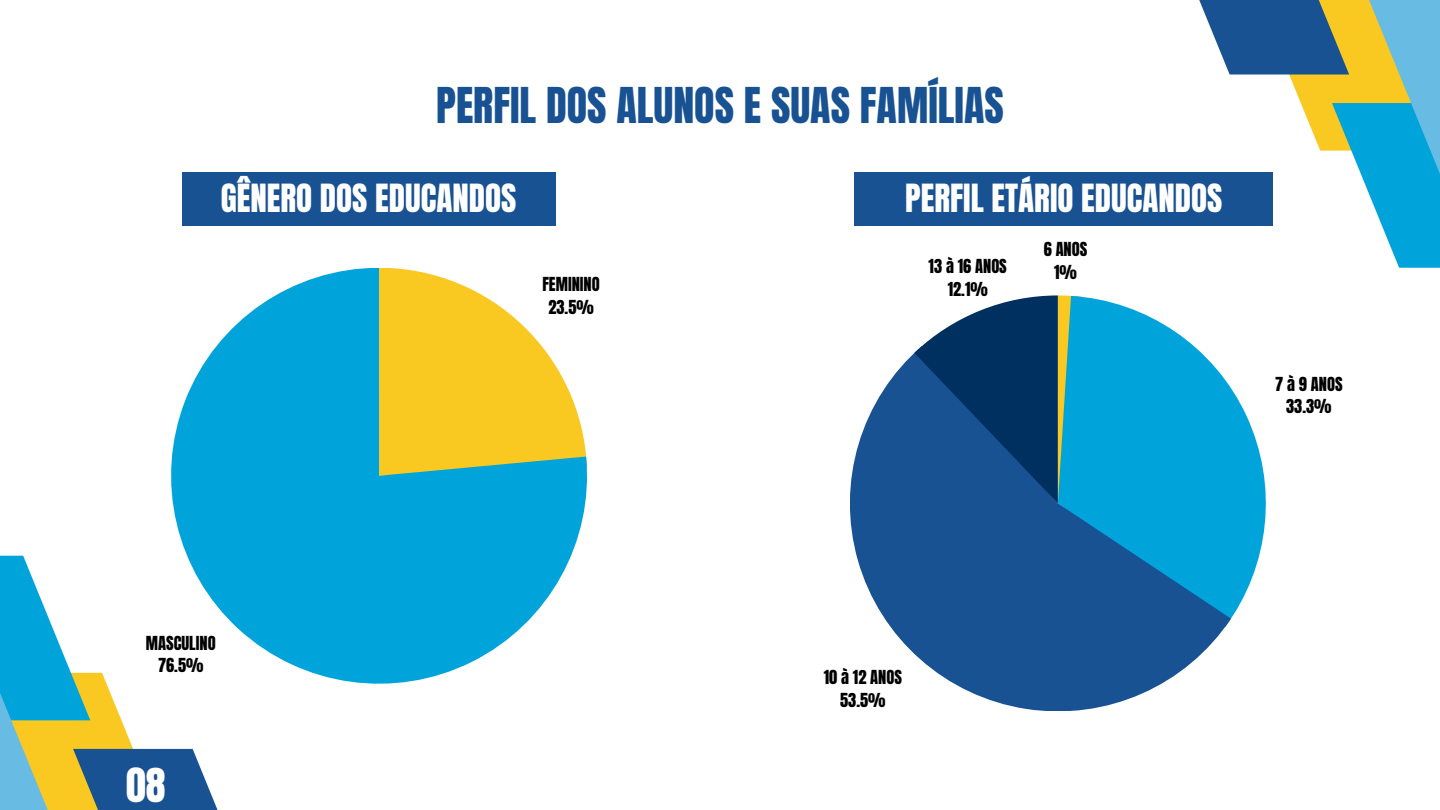
<style>
.page{position:relative;width:1440px;height:810px;background:#fff}
.page>*{position:absolute;margin:0;border:0;box-sizing:border-box;transform-origin:0 0}
.t1{font:42px "Anton";color:#185293}
.t2{font:40px "Anton";color:#fff}
.t3{font:33px "Anton";color:#fff}
.t4{font:16.4px/22.6px "Anton";color:#000;text-align:center}
</style>
<div class="page">
<svg style="left:0;top:556px;width:218px;height:254px"></svg>
<svg style="left:1199px;top:0;width:241px;height:268px"></svg>
<div style="left:182px;top:172px;width:374px;height:54px;background:#185293"></div>
<svg style="left:1081px;top:296px;width:185px;height:323px"></svg>
<svg style="left:850px;top:346px;width:381px;height:365px;fill:#185293"></svg>
<svg style="left:914px;top:295px;width:167px;height:208px;background:#255c85"></svg>
<div style="left:855px;top:172px;width:418px;height:54px;background:#185293"></div>
<svg style="left:171px;top:268px;width:416px;height:416px;fill:#00a4db"></svg>
<h1 class="t1" style="left:436px;top:75px;width:569px">PERFIL DOS ALUNOS E SUAS FAMÍLIAS</h1>
<h3 class="t3" style="left:221px;top:174px;width:297px">GÊNERO DOS EDUCANDOS</h3>
<p class="t4" style="left:542px;top:273px;width:59px">FEMININO<br>23.5%</p>
<h3 class="t3" style="left:905px;top:174px;width:319px">PERFIL ETÁRIO EDUCANDOS</h3>
<p class="t4" style="left:929px;top:255px;width:80px">13 à 16 ANOS<br>12.1%</p>
<p class="t4" style="left:1044px;top:238px;width:45px">6 ANOS<br>1%</p>
<p class="t4" style="left:1275px;top:373px;width:69px">7 à 9 ANOS<br>33.3%</p>
<p class="t4" style="left:146px;top:632px;width:71px">MASCULINO<br>76.5%</p>
<h2 class="t2" style="left:126px;top:756px;width:41px">08</h2>
<p class="t4" style="left:824px;top:666px;width:80px">10 à 12 ANOS<br>53.5%</p>
</div>
